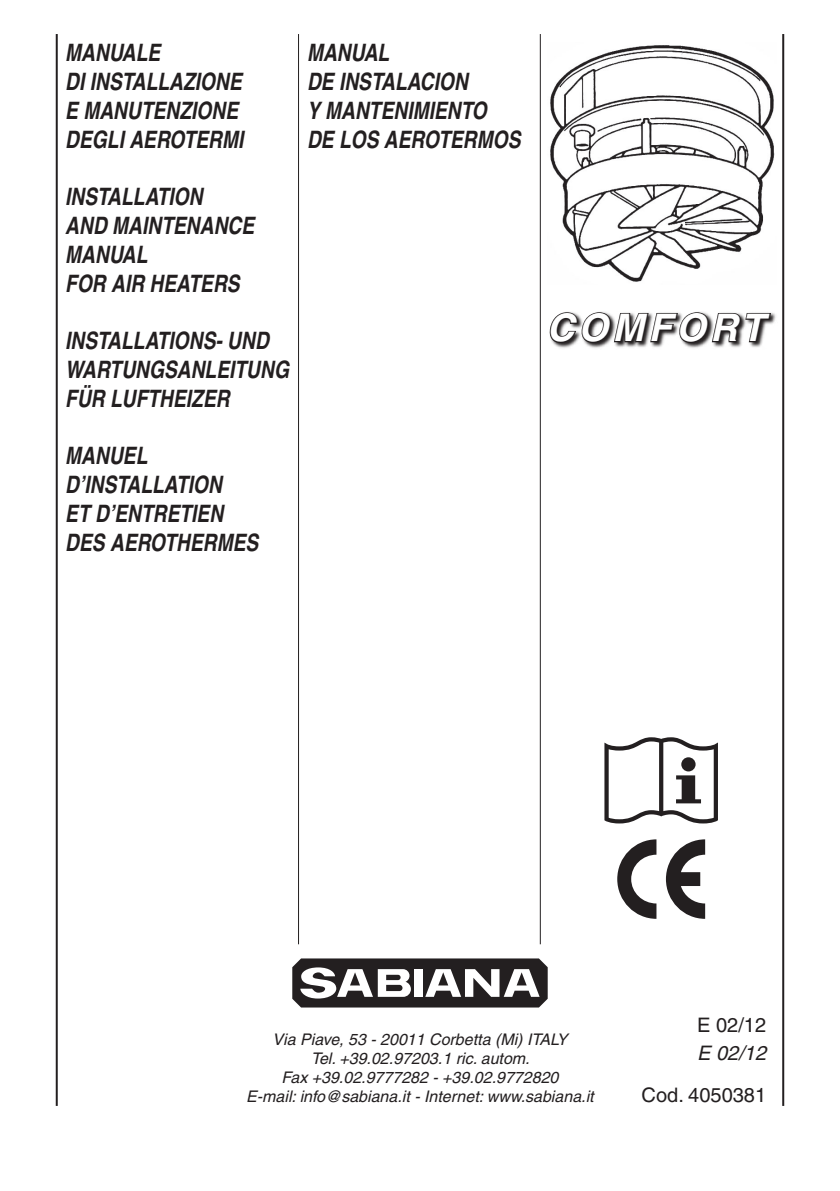
<style>
.page{position:relative;width:840px;height:1191px;background:#fff}
.page>*{position:absolute;margin:0;border:0;box-sizing:border-box;transform-origin:0 0}
.t1{font:italic 700 38px "Helvetica";letter-spacing:.115em;color:#fff}
.t2{font:italic 700 24px/28.8px "Helvetica";color:#231f20;scale:.8 1}
.t3{font:20px "Helvetica";color:#231f20}
.t4{font:italic 20px "Helvetica";color:#231f20}
.t5{font:italic 16px/19.2px "Helvetica";color:#231f20;text-align:center}
</style>
<div class="page">
<svg style="left:292px;top:958px;width:255px;height:49px"></svg>
<svg style="left:771px;top:313px;width:5px;height:11px"></svg>
<svg style="left:549px;top:45px;width:222px;height:303px"></svg>
<svg style="left:604px;top:737px;width:113px;height:86px"></svg>
<svg style="left:617px;top:839px;width:39px;height:79px"></svg>
<svg style="left:665px;top:839px;width:39px;height:79px"></svg>
<hr style="left:298px;top:34px;width:1px;height:910px;background:#231f20">
<hr style="left:539px;top:34px;width:1px;height:910px;background:#231f20">
<hr style="left:781px;top:34px;width:2px;height:1072px;background:#231f20">
<hr style="left:56px;top:34px;width:2px;height:1072px;background:#231f20">
<p class="t2" style="left:65px;top:38px;width:224px">MANUALE<br>DI INSTALLAZIONE<br>E MANUTENZIONE<br>DEGLI AEROTERMI</p>
<p class="t2" style="left:65px;top:182px;width:237px">INSTALLATION<br>AND MAINTENANCE<br>MANUAL<br>FOR AIR HEATERS</p>
<p class="t2" style="left:65px;top:326px;width:281px">INSTALLATIONS- UND<br>WARTUNGSANLEITUNG<br>FÜR LUFTHEIZER</p>
<p class="t2" style="left:65px;top:441px;width:243px">MANUEL<br>D’INSTALLATION<br>ET D’ENTRETIEN<br>DES AEROTHERMES</p>
<p class="t2" style="left:307px;top:38px;width:268px">MANUAL<br>DE INSTALACION<br>Y MANTENIMIENTO<br>DE LOS AEROTERMOS</p>
<h1 class="t1" style="left:546px;top:305px;width:219px">COMFORT</h1>
<p class="t5" style="left:246px;top:1029px;width:349px">Via Piave, 53 - 20011 Corbetta (Mi) ITALY<br>Tel. +39.02.97203.1 ric. autom.<br>Fax +39.02.9777282 - +39.02.9772820<br>E-mail: info@sabiana.it - Internet: www.sabiana.it</p>
<p class="t3" style="left:696px;top:1013px;width:70px">E 02/12</p>
<p class="t4" style="left:696px;top:1041px;width:70px">E 02/12</p>
<p class="t3" style="left:641px;top:1083px;width:126px">Cod. 4050381</p>
</div>
